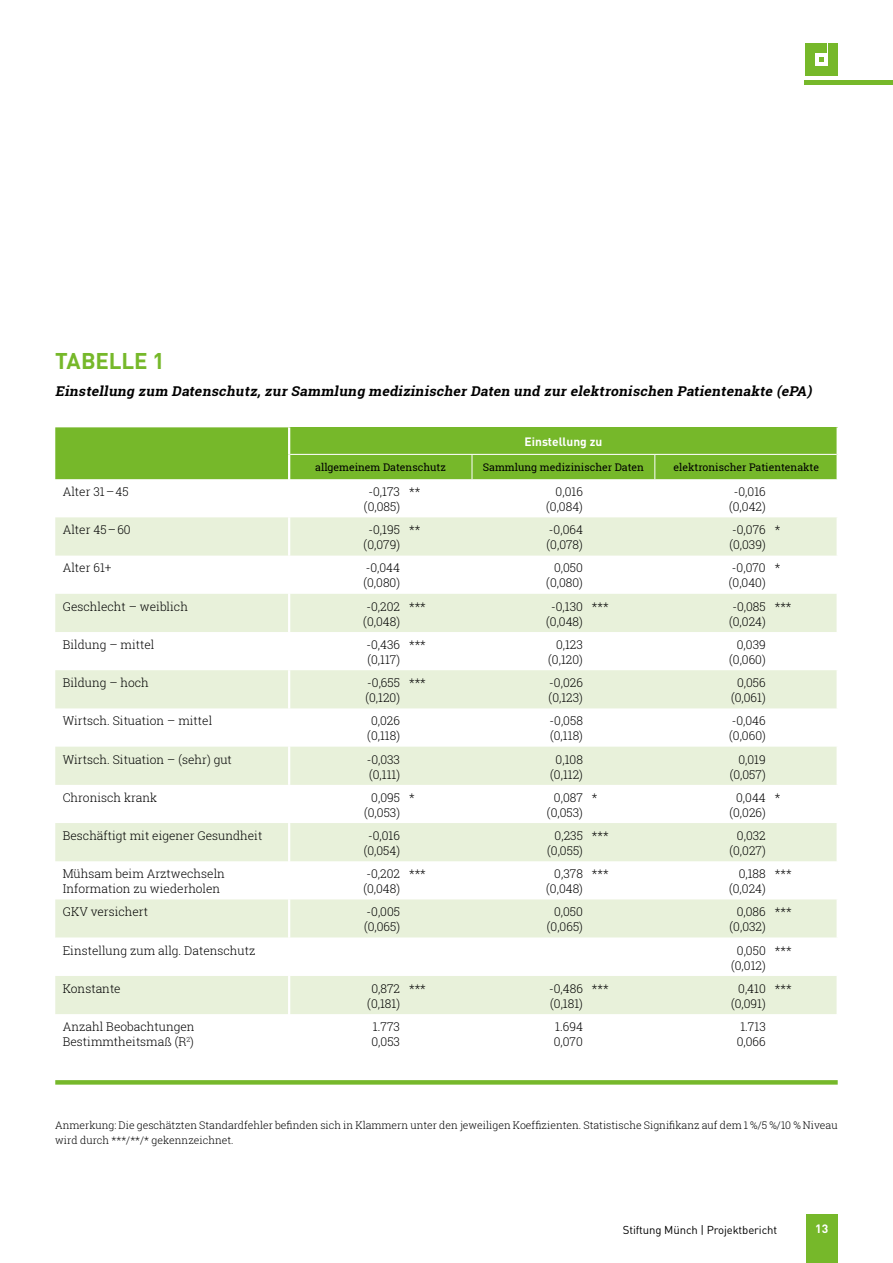
<style>
.page{position:relative;width:893px;height:1263px;background:#fff}
.page>*{position:absolute;margin:0;border:0;box-sizing:border-box;transform-origin:0 0}
.t1{font:700 22.5px "DIN";letter-spacing:-.005em;color:#76b82a}
.t2{font:italic 700 13.5px "Roboto Slab";color:#000}
.t3{font:300 12px/15px "Roboto Slab";color:#000}
.t4{font:700 12px "DIN";color:#fff}
.t5{font:11.4px "DIN";letter-spacing:-.01em;color:#000}
.t6{font:300 10.5px/15px "Roboto Slab";color:#000}
.t7{font:10.5px "Roboto Slab";color:#000}
</style>
<div class="page">
<hr style="left:805px;top:80px;width:88px;height:4px;background:#76b82a">
<div style="left:805px;top:43px;width:22px;height:10px;background:#76b82a"></div>
<div style="left:805px;top:43px;width:9px;height:33px;background:#76b82a"></div>
<div style="left:815px;top:66px;width:22px;height:10px;background:#76b82a"></div>
<div style="left:828px;top:43px;width:10px;height:33px;background:#76b82a"></div>
<svg style="left:819px;top:57px;width:4px;height:5px"></svg>
<div style="left:806px;top:1215px;width:32px;height:48px;background:#76b82a"></div>
<svg style="left:55px;top:517px;width:782px;height:497px;fill:#e8f1da"></svg>
<svg style="left:55px;top:938px;width:782px;height:38px"></svg>
<div style="left:55px;top:427px;width:783px;height:52px;background:#76b82a"></div>
<hr style="left:288px;top:517px;width:2px;height:39px;background:#fff">
<hr style="left:288px;top:556px;width:2px;height:38px;background:#fff">
<hr style="left:288px;top:594px;width:2px;height:38px;background:#fff">
<hr style="left:288px;top:632px;width:2px;height:38px;background:#fff">
<hr style="left:288px;top:670px;width:2px;height:38px;background:#fff">
<hr style="left:288px;top:708px;width:2px;height:39px;background:#fff">
<hr style="left:288px;top:747px;width:2px;height:38px;background:#fff">
<hr style="left:288px;top:785px;width:2px;height:38px;background:#fff">
<hr style="left:288px;top:823px;width:2px;height:38px;background:#fff">
<hr style="left:288px;top:861px;width:2px;height:38px;background:#fff">
<hr style="left:288px;top:899px;width:2px;height:39px;background:#fff">
<hr style="left:288px;top:938px;width:2px;height:38px;background:#fff">
<hr style="left:288px;top:976px;width:2px;height:38px;background:#fff">
<svg style="left:55px;top:1080px;width:783px;height:4px;background:#7aba31"></svg>
<h1 class="t1" style="left:55px;top:346px;width:111px">Tabelle 1</h1>
<p class="t2" style="left:55px;top:382px;width:761px">Einstellung zum Datenschutz,zur Sammlung medizinischer Daten und zur elektronischen Patientenakte (ePA)</p>
<p class="t4" style="left:525px;top:434px;width:79px">Einstellung zu</p>
<p class="t7" style="left:315px;top:460px;width:132px">allgemeinem Datenschutz</p>
<p class="t7" style="left:483px;top:460px;width:163px">Sammlung medizinischer Daten</p>
<p class="t7" style="left:673px;top:460px;width:147px">elektronischer Patientenakte</p>
<p class="t3" style="left:63px;top:484px;width:67px">Alter 31 – 45</p>
<p class="t3" style="left:364px;top:484px;width:58px;text-indent:5px">-0,173 ** (0,085)</p>
<p class="t3" style="left:546px;top:484px;width:38px;text-align:right">0,016 (0,084)</p>
<p class="t3" style="left:729px;top:484px;width:38px;text-align:center">-0,016 (0,042)</p>
<p class="t3" style="left:63px;top:522px;width:69px">Alter 45 – 60</p>
<p class="t3" style="left:364px;top:522px;width:58px;text-indent:5px">-0,195 ** (0,079)</p>
<p class="t3" style="left:546px;top:522px;width:38px">-0,064 (0,078)</p>
<p class="t3" style="left:729px;top:522px;width:52px">-0,076 * (0,039)</p>
<p class="t3" style="left:63px;top:560px;width:50px">Alter 61+</p>
<p class="t3" style="left:363px;top:560px;width:38px">-0,044 (0,080)</p>
<p class="t3" style="left:546px;top:560px;width:38px;text-align:right">0,050 (0,080)</p>
<p class="t3" style="left:729px;top:560px;width:53px">-0,070 * (0,040)</p>
<p class="t3" style="left:63px;top:598px;width:127px">Geschlecht – weiblich</p>
<p class="t3" style="left:363px;top:598px;width:64px">-0,202 *** (0,048)</p>
<p class="t3" style="left:546px;top:598px;width:64px;text-indent:5px">-0,130 *** (0,048)</p>
<p class="t3" style="left:729px;top:598px;width:64px">-0,085 *** (0,024)</p>
<p class="t3" style="left:63px;top:637px;width:93px">Bildung – mittel</p>
<p class="t3" style="left:366px;top:637px;width:61px">-0,436 *** (0,117)</p>
<p class="t3" style="left:548px;top:637px;width:36px;text-align:right">0,123 (0,120)</p>
<p class="t3" style="left:729px;top:637px;width:38px;text-align:right">0,039 (0,060)</p>
<p class="t3" style="left:63px;top:675px;width:88px">Bildung – hoch</p>
<p class="t3" style="left:365px;top:675px;width:62px">-0,655 *** (0,120)</p>
<p class="t3" style="left:549px;top:675px;width:36px">-0,026 (0,123)</p>
<p class="t3" style="left:731px;top:675px;width:36px;text-align:center">0,056 (0,061)</p>
<p class="t3" style="left:63px;top:713px;width:151px">Wirtsch. Situation – mittel</p>
<p class="t3" style="left:367px;top:713px;width:34px;text-align:center">0,026 (0,118)</p>
<p class="t3" style="left:550px;top:713px;width:35px">-0,058 (0,118)</p>
<p class="t3" style="left:729px;top:713px;width:38px">-0,046 (0,060)</p>
<p class="t3" style="left:63px;top:751px;width:171px">Wirtsch. Situation – (sehr) gut</p>
<p class="t3" style="left:367px;top:751px;width:35px">-0,033 (0,111)</p>
<p class="t3" style="left:550px;top:751px;width:34px;text-align:center">0,108 (0,112)</p>
<p class="t3" style="left:730px;top:751px;width:38px;text-align:right">0,019 (0,057)</p>
<p class="t3" style="left:63px;top:789px;width:96px">Chronisch krank</p>
<p class="t3" style="left:364px;top:789px;width:52px;text-indent:7px">0,095 * (0,053)</p>
<p class="t3" style="left:547px;top:789px;width:52px;text-indent:7px">0,087 * (0,053)</p>
<p class="t3" style="left:729px;top:789px;width:52px;text-indent:7px">0,044 * (0,026)</p>
<p class="t3" style="left:63px;top:828px;width:201px">Beschäftigt mit eigener Gesundheit</p>
<p class="t3" style="left:364px;top:828px;width:38px;text-align:center">-0,016 (0,054)</p>
<p class="t3" style="left:547px;top:828px;width:63px;text-indent:7px">0,235 *** (0,055)</p>
<p class="t3" style="left:729px;top:828px;width:38px;text-align:right">0,032 (0,027)</p>
<p class="t3" style="left:63px;top:866px;width:164px">Mühsam beim Arztwechseln<br>Information zu wiederholen</p>
<p class="t3" style="left:363px;top:866px;width:64px">-0,202 *** (0,048)</p>
<p class="t3" style="left:546px;top:866px;width:64px;text-indent:8px">0,378 *** (0,048)</p>
<p class="t3" style="left:729px;top:866px;width:64px;text-indent:10px">0,188 *** (0,024)</p>
<p class="t3" style="left:63px;top:904px;width:87px">GKV versichert</p>
<p class="t3" style="left:364px;top:904px;width:38px">-0,005 (0,065)</p>
<p class="t3" style="left:547px;top:904px;width:38px;text-align:right">0,050 (0,065)</p>
<p class="t3" style="left:729px;top:904px;width:64px;text-indent:7px">0,086 *** (0,032)</p>
<p class="t3" style="left:63px;top:942px;width:194px">Einstellung zum allg. Datenschutz</p>
<p class="t3" style="left:731px;top:942px;width:62px;text-indent:6px">0,050 *** (0,012)</p>
<p class="t3" style="left:63px;top:981px;width:60px">Konstante</p>
<p class="t3" style="left:367px;top:981px;width:60px;text-indent:4px">0,872 *** (0,181)</p>
<p class="t3" style="left:549px;top:981px;width:61px">-0,486 *** (0,181)</p>
<p class="t3" style="left:731px;top:981px;width:62px;text-indent:7px">0,410 *** (0,091)</p>
<p class="t3" style="left:63px;top:1019px;width:133px">Anzahl Beobachtungen<br>Bestimmtheitsmaß (R<sup>2</sup>)</p>
<p class="t3" style="left:371px;top:1019px;width:30px">1.773<br>0,053</p>
<p class="t3" style="left:554px;top:1019px;width:31px">1.694<br>0,070</p>
<p class="t3" style="left:737px;top:1019px;width:31px">1.713<br>0,066</p>
<p class="t6" style="left:55px;top:1117px;width:784px">Anmerkung: Die geschätzten Standardfehler befinden sich in Klammern unter den jeweiligen Koeffizienten. Statistische Signifikanz auf dem 1 %/5 %/10 % Niveau wird durch ***/**/* gekennzeichnet.</p>
<p class="t5" style="left:623px;top:1222px;width:156px">Stiftung Münch | Projektbericht</p>
<p class="t4" style="left:815px;top:1221px;width:15px">13</p>
</div>
